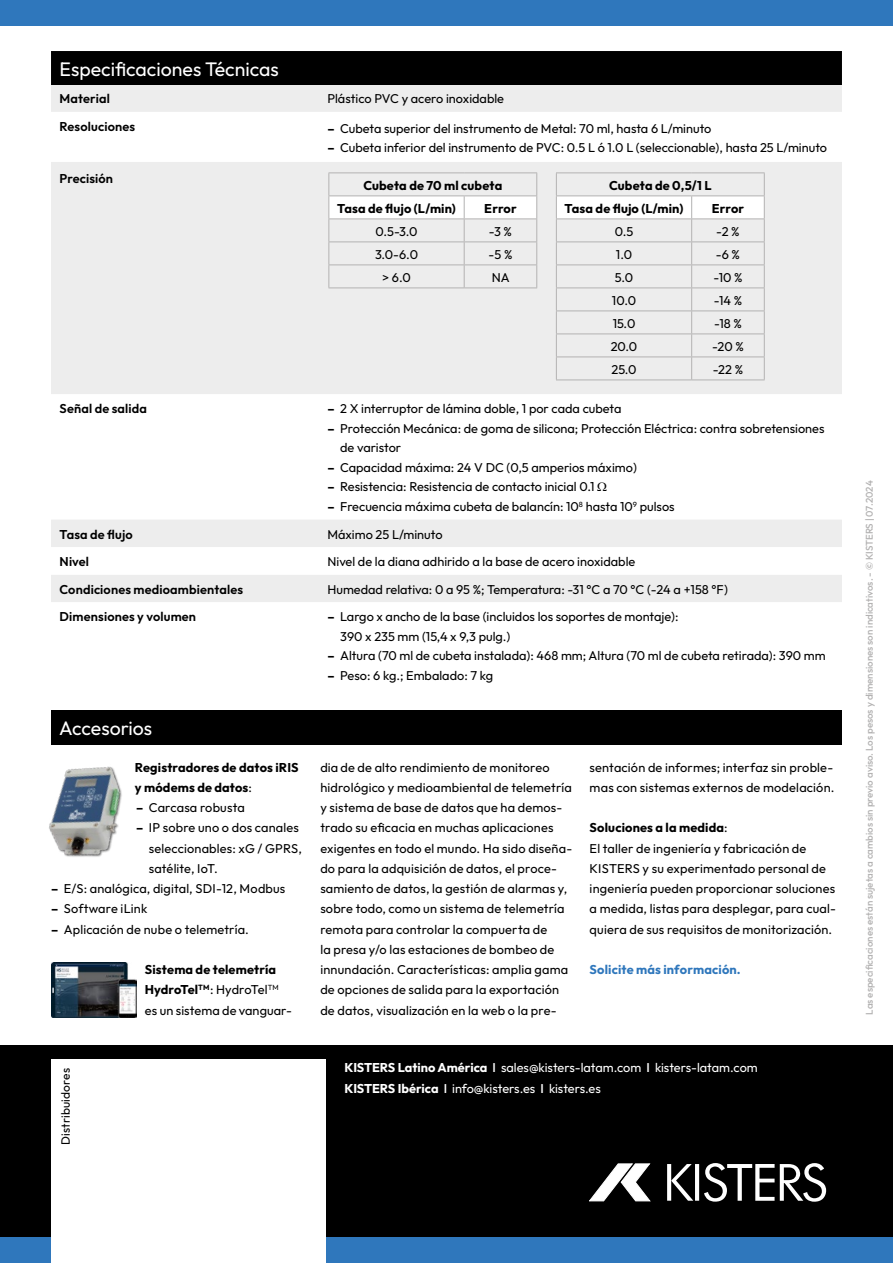
<style>
.page{position:relative;width:893px;height:1263px;background:#fff}
.page>*{position:absolute;margin:0;border:0;box-sizing:border-box;transform-origin:0 0}
.t1{font:19.5px "Outfit";color:#fff}
.t2{font:12.75px/20.2px "Outfit";color:#000}
.t3{font:700 12.75px/23px "Outfit";letter-spacing:.01em;color:#000}
.t4{font:600 12.75px "Outfit";letter-spacing:.01em;color:#000}
.t5{font:12.75px/20.2px "Outfit";color:#fff}
.t6{font:700 12.75px "Outfit";letter-spacing:.01em;color:#2f77bc}
.t7{font:12px "Outfit";letter-spacing:.015em;color:#000}
.t8{font:500 9.75px "Outfit";color:#b3b2b2}
.s1{font-weight:700}
.s2{font-weight:400}
.s3{font-weight:500}
</style>
<div class="page">
<div style="left:0;top:1034px;width:893px;height:229px;background:#2f77bc;opacity:.4"></div>
<div style="left:0;top:0;width:893px;height:26px;background:#2f77bc"></div>
<div style="left:0;top:1237px;width:893px;height:26px;background:#2f77bc"></div>
<svg style="left:667px;top:1164px;width:4px;height:37px"></svg>
<svg style="left:671px;top:1164px;width:22px;height:37px"></svg>
<hr style="left:695px;top:1164px;width:4px;height:37px;background:#fff">
<svg style="left:704px;top:1163px;width:122px;height:39px"></svg>
<svg style="left:589px;top:1163px;width:61px;height:38px"></svg>
<div style="left:51px;top:1059px;width:274px;height:204px;background:#fff"></div>
<div style="left:51px;top:711px;width:791px;height:34px;background:#000"></div>
<div style="left:51px;top:51px;width:791px;height:34px;background:#000"></div>
<div style="left:51px;top:85px;width:791px;height:27px;background:#ededed"></div>
<svg style="left:51px;top:162px;width:791px;height:440px;fill:#ededed"></svg>
<hr style="left:328px;top:172px;width:136px;height:1px;background:#b3b2b2">
<hr style="left:464px;top:172px;width:73px;height:1px;background:#b3b2b2">
<svg style="left:328px;top:173px;width:209px;height:114px"></svg>
<hr style="left:328px;top:287px;width:136px;height:1px;background:#b3b2b2">
<hr style="left:464px;top:287px;width:73px;height:1px;background:#b3b2b2">
<hr style="left:556px;top:172px;width:136px;height:1px;background:#b3b2b2">
<hr style="left:692px;top:172px;width:73px;height:1px;background:#b3b2b2">
<svg style="left:556px;top:173px;width:209px;height:207px;background:#ebebeb"></svg>
<hr style="left:556px;top:380px;width:136px;height:1px;background:#b3b2b2">
<hr style="left:692px;top:380px;width:73px;height:1px;background:#b3b2b2">
<img style="left:49px;top:766px;width:73px;height:91px">
<img style="left:51px;top:963px;width:85px;height:54px">
<svg style="left:597px;top:483px;width:10px;height:8px"></svg>
<h1 class="t1" style="left:60px;top:58px;width:221px">Especificaciones Técnicas</h1>
<p class="t4" style="left:60px;top:92px;width:52px">Material</p>
<p class="t2" style="left:327px;top:89px;width:178px">Plástico PVC y acero inoxidable</p>
<p class="t4" style="left:60px;top:119px;width:77px">Resoluciones</p>
<p class="t2" style="left:327px;top:118px;width:385px"><span class="s1">–</span> Cubeta superior del instrumento de Metal: 70 ml, hasta 6 L/minuto</p>
<p class="t2" style="left:327px;top:137px;width:501px"><span class="s1">–</span> Cubeta inferior del instrumento de PVC: 0.5 L ó 1.0 L (seleccionable), hasta 25 L/minuto</p>
<p class="t4" style="left:60px;top:171px;width:55px">Precisión</p>
<p class="t3" style="left:565px;top:174px;width:148px;text-indent:44px">Cubeta de 0,5/1 L<br>Tasa de flujo (L/min)</p>
<p class="t3" style="left:337px;top:174px;width:167px;text-indent:26px">Cubeta de 70 ml cubeta<br>Tasa de flujo (L/min)</p>
<p class="t3" style="left:484px;top:197px;width:34px">Error</p>
<p class="t3" style="left:712px;top:197px;width:34px">Error</p>
<p class="t2" style="left:375px;top:221px;width:43px">0.5-3.0</p>
<p class="t2" style="left:489px;top:221px;width:25px">-3 %</p>
<p class="t2" style="left:375px;top:244px;width:45px">3.0-6.0</p>
<p class="t2" style="left:489px;top:244px;width:25px">-5 %</p>
<p class="t2" style="left:382px;top:267px;width:30px">&gt; 6.0</p>
<p class="t2" style="left:492px;top:267px;width:19px">NA</p>
<p class="t2" style="left:615px;top:221px;width:20px">0.5</p>
<p class="t2" style="left:716px;top:221px;width:25px">-2 %</p>
<p class="t2" style="left:616px;top:244px;width:18px">1.0</p>
<p class="t2" style="left:716px;top:244px;width:26px">-6 %</p>
<p class="t2" style="left:615px;top:267px;width:20px">5.0</p>
<p class="t2" style="left:713px;top:267px;width:31px">-10 %</p>
<p class="t2" style="left:612px;top:290px;width:26px">10.0</p>
<p class="t2" style="left:714px;top:290px;width:30px">-14 %</p>
<p class="t2" style="left:613px;top:313px;width:24px">15.0</p>
<p class="t2" style="left:714px;top:313px;width:29px">-18 %</p>
<p class="t2" style="left:611px;top:336px;width:28px">20.0</p>
<p class="t2" style="left:712px;top:336px;width:33px">-20 %</p>
<p class="t2" style="left:611px;top:359px;width:27px">25.0</p>
<p class="t2" style="left:713px;top:359px;width:32px">-22 %</p>
<p class="t4" style="left:60px;top:402px;width:89px">Señal de salida</p>
<p class="t2" style="left:327px;top:399px;width:296px"><span class="s1">–</span> 2 X interruptor de lámina doble, 1 por cada cubeta</p>
<p class="t2" style="left:340px;top:419px;width:486px;line-height:19.5px;text-indent:-13px"><span class="s1">–</span> Protección Mecánica: de goma de silicona; Protección Eléctrica: contra sobretensiones de varistor</p>
<p class="t2" style="left:327px;top:457px;width:311px"><span class="s1">–</span> Capacidad máxima: 24 V DC (0,5 amperios máximo)</p>
<p class="t2" style="left:327px;top:477px;width:269px"><span class="s1">–</span> Resistencia: Resistencia de contacto inicial 0.1</p>
<p class="t2" style="left:327px;top:496px;width:349px"><span class="s1">–</span> Frecuencia máxima cubeta de balancín: 10<sup>8</sup> hasta 10<sup>9</sup> pulsos</p>
<p class="t4" style="left:60px;top:527px;width:75px">Tasa de flujo</p>
<p class="t2" style="left:327px;top:524px;width:117px">Máximo 25 L/minuto</p>
<p class="t4" style="left:60px;top:554px;width:31px">Nivel</p>
<p class="t2" style="left:327px;top:551px;width:309px">Nivel de la diana adhirido a la base de acero inoxidable</p>
<p class="t4" style="left:60px;top:582px;width:185px">Condiciones medioambientales</p>
<p class="t2" style="left:327px;top:579px;width:402px">Humedad relativa: 0 a 95 %; Temperatura: -31 °C a 70 °C (-24 a +158 °F)</p>
<p class="t4" style="left:60px;top:610px;width:138px">Dimensiones y volumen</p>
<p class="t2" style="left:340px;top:607px;width:340px;line-height:19.5px;text-indent:-13px"><span class="s1">–</span> Largo x ancho de la base (incluidos los soportes de montaje):<br>390 x 235 mm (15,4 x 9,3 pulg.)</p>
<p class="t2" style="left:327px;top:646px;width:500px"><span class="s1">–</span> Altura (70 ml de cubeta instalada): 468 mm; Altura (70 ml de cubeta retirada): 390 mm</p>
<p class="t2" style="left:327px;top:665px;width:167px"><span class="s1">–</span> Peso: 6 kg.; Embalado: 7 kg</p>
<h1 class="t1" style="left:59px;top:717px;width:95px">Accesorios</h1>
<p class="t3" style="left:135px;top:757px;width:165px;line-height:20.2px">Registradores de datos iRIS y módems de datos<span class="s2">:</span></p>
<p class="t2" style="left:136px;top:797px;width:110px"><span class="s1">–</span> Carcasa robusta</p>
<p class="t2" style="left:149px;top:818px;width:155px;text-indent:-13px"><span class="s1">–</span> IP sobre uno o dos canales seleccionables: xG / GPRS, satélite, IoT.</p>
<p class="t2" style="left:51px;top:878px;width:236px"><span class="s1">–</span> E/S: analógica, digital, SDI-12, Modbus</p>
<p class="t2" style="left:51px;top:899px;width:98px"><span class="s1">–</span> Software iLink</p>
<p class="t2" style="left:51px;top:919px;width:199px"><span class="s1">–</span> Aplicación de nube o telemetría.</p>
<p class="t2" style="left:145px;top:959px;width:149px"><span class="s1">Sistema de telemetría<br>HydroTel</span><sup>TM</sup>: HydroTel<sup>TM </sup>es un sistema de vanguar-</p>
<p class="t7" style="left:59px;top:1145px;width:79px;rotate:-90deg">Distribuidores</p>
<p class="t2" style="left:320px;top:757px;width:253px">dia de de alto rendimiento de monitoreo hidrológico y medioambiental de telemetría y sistema de base de datos que ha demos&shy;trado su eficacia en muchas aplicaciones exigentes en todo el mundo. Ha sido diseña&shy;do para la adquisición de datos, el proce&shy;samiento de datos, la gestión de alarmas y, sobre todo, como un sistema de telemetría remota para controlar la compuerta de<br>la presa y/o las estaciones de bombeo de innundación. Características: amplia gama de opciones de salida para la exportación de datos, visualización en la web o la pre-</p>
<p class="t2" style="left:590px;top:757px;width:246px">sentación de informes; interfaz sin proble&shy;mas con sistemas externos de modelación.</p>
<p class="t2" style="left:590px;top:818px;width:248px"><span class="s1">Soluciones a la medida</span>:<br>El taller de ingeniería y fabricación de KISTERS y su experimentado personal de ingeniería pueden proporcionar soluciones a medida, listas para desplegar, para cual&shy;quiera de sus requisitos de monitorización.</p>
<p class="t6" style="left:590px;top:962px;width:153px">Solicite más información.</p>
<p class="t5" style="left:345px;top:1057px;width:415px"><span class="s1">KISTERS Latino América</span> <span class="s3">I</span> sales@kisters-latam.com <span class="s3">I</span> kisters-latam.com<br><span class="s1">KISTERS Ibérica</span> <span class="s3">I</span> info@kisters.es <span class="s3">I</span> kisters.es</p>
<p class="t8" style="left:864px;top:1015px;width:536px;rotate:-90deg">Las especificaciones están sujetas a cambios sin previo aviso. Los pesos y dimensiones son indicativos. - © KISTERS | 07.2024</p>
</div>
